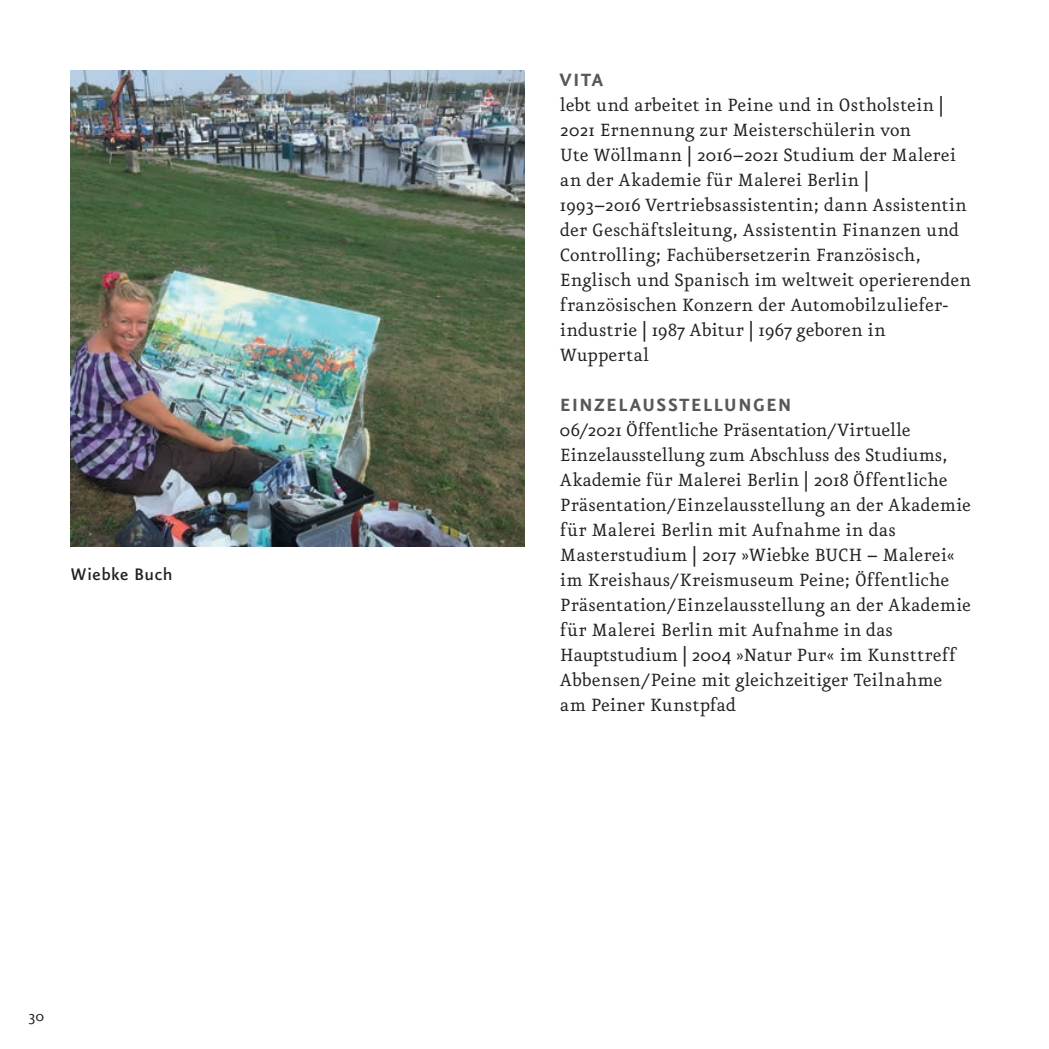
<style>
.page{position:relative;width:1049px;height:1049px;background:#fff}
.page>*{position:absolute;margin:0;border:0;box-sizing:border-box;transform-origin:0 0}
.t1{font:21.25px/25px "Eureka";color:#231f20}
.t2{font:700 21.25px "Eureka Sans";letter-spacing:.06em;color:#57585a}
.t3{font:500 20px "Eureka Sans";letter-spacing:.025em;color:#231f20}
.t4{font:17.5px "Eureka Sans";color:#231f20}
</style>
<div class="page">
<img style="left:71px;top:71px;width:453px;height:475px">
<p class="t3" style="left:71px;top:564px;width:103px">Wiebke Buch</p>
<p class="t4" style="left:28px;top:1007px;width:17px">30</p>
<p class="t2" style="left:560px;top:70px;width:45px">VITA</p>
<p class="t1" style="left:560px;top:94px;width:413px">lebt und arbeitet in Peine und in Ostholstein | 2021 Ernennung zur Meisterschülerin von<br>Ute Wöllmann | 2016–2021 Studium der Malerei an der Akademie für Malerei Berlin |<br>1993–2016 Vertriebsassistentin; dann Assistentin der Geschäftsleitung, Assistentin Finanzen und Controlling; Fachübersetzerin Französisch, Englisch und Spanisch im weltweit operierenden französischen Konzern der Automobilzuliefer&shy;industrie | 1987 Abitur | 1967 geboren in Wuppertal</p>
<p class="t2" style="left:560px;top:395px;width:233px">EINZELAUSSTELLUNGEN</p>
<p class="t1" style="left:560px;top:419px;width:413px">06/2021 Öffentliche Präsentation/Virtuelle Einzelausstellung zum Abschluss des Studiums, Akademie für Malerei Berlin | 2018 Öffentliche Präsentation/Einzelausstellung an der Akademie für Malerei Berlin mit Aufnahme in das Masterstudium | 2017 »Wiebke BUCH – Malerei« im Kreishaus/Kreismuseum Peine; Öffentliche Präsentation/Einzelausstellung an der Akademie für Malerei Berlin mit Aufnahme in das Hauptstudium | 2004 »Natur Pur« im Kunsttreff Abbensen/Peine mit gleichzeitiger Teilnahme am Peiner Kunstpfad</p>
</div>
